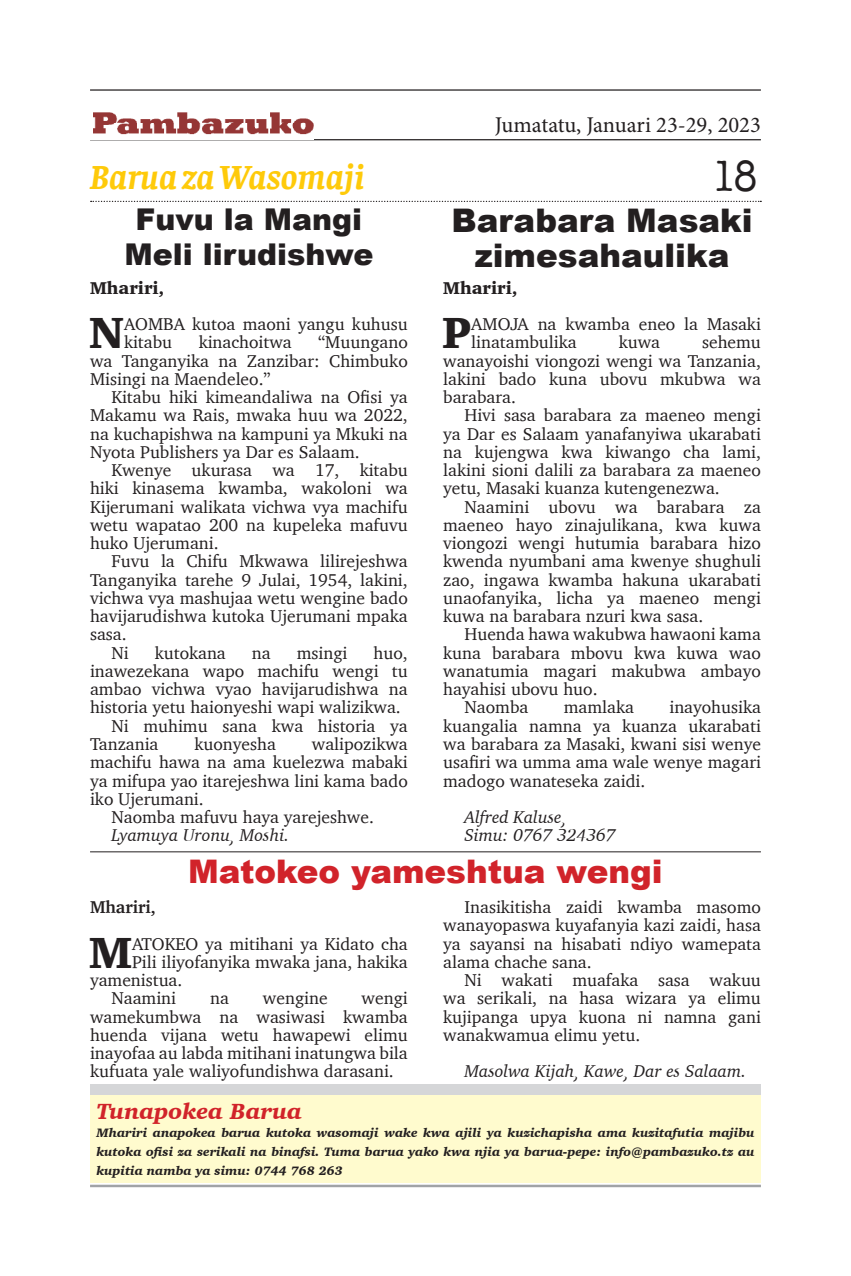
<style>
.page{position:relative;width:851px;height:1276px;background:#fff}
.page>*{position:absolute;margin:0;border:0;box-sizing:border-box;transform-origin:0 0}
.t1{font:45px "American Typewriter";color:#231f20;scale:.84 1}
.t2{font:900 44.75px "Charter";color:#231f20}
.t3{font:italic 700 35px "Faustina";color:#feca0a}
.t4{font:900 32.5px/35px "Arial";color:#231f20;text-align:center}
.t5{font:900 32.5px "Arial";color:#d1232a}
.t6{font:900 30px "Arial";color:#231f20}
.t7{font:22.5px "Minion Pro";color:#231f20}
.t8{font:italic 900 22.5px "Charter";color:#d1232a}
.t9{font:17.5px/18.2px "Charter";color:#231f20;text-align:justify}
.t10{font:italic 17.5px "Charter";color:#231f20}
.t11{font:900 17.5px "Charter";color:#231f20}
.t12{font:700 17.5px "Charter";color:#231f20}
.t13{font:italic 900 12.5px/18.8px "Charter";color:#231f20;text-align:justify}
</style>
<div class="page">
<hr style="left:90px;top:89px;width:670px;height:2px;background:#231f20">
<hr style="left:90px;top:139px;width:670px;height:1px;background:#231f20">
<hr style="left:90px;top:1184px;width:670px;height:3px;background:#a1a3a6">
<svg style="left:91px;top:201px;width:670px;height:1px"></svg>
<img style="left:93px;top:112px;width:220px;height:23px">
<div style="left:90px;top:1094px;width:670px;height:88px;background:#fffbce"></div>
<div style="left:90px;top:1084px;width:670px;height:10px;background:#d5d6d8"></div>
<hr style="left:90px;top:851px;width:670px;height:1px;background:#231f20">
<p class="t3" style="left:90px;top:153px;width:276px">Barua za Wasomaji</p>
<p class="t6" style="left:135px;top:198px;width:228px">Fuvu la Mangi</p>
<p class="t6" style="left:124px;top:233px;width:250px">Meli lirudishwe</p>
<p class="t11" style="left:90px;top:277px;width:76px">Mhariri,</p>
<p class="t2" style="left:89px;top:305px;width:36px">N</p>
<p class="t9" style="left:124px;top:315px;width:285px">AOMBA kutoa maoni yangu kuhusu kitabu</p>
<p class="t9" style="left:199px;top:333px;width:94px">kinachoitwa</p>
<p class="t9" style="left:90px;top:333px;width:319px;text-indent:228px">“Muungano wa Tanganyika na Zanzibar: Chimbuko Misingi na Maendeleo.”</p>
<p class="t9" style="left:90px;top:388px;width:319px;text-indent:21px">Kitabu hiki kimeandaliwa na Ofisi ya Makamu wa Rais, mwaka huu wa 2022, na kuchapishwa na kampuni ya Mkuki na Nyota Publishers ya Dar es Salaam.</p>
<p class="t9" style="left:90px;top:461px;width:319px;text-indent:21px">Kwenye ukurasa wa 17, kitabu hiki kinasema kwamba, wakoloni wa Kijerumani walikata vichwa vya machifu wetu wapatao 200 na kupeleka mafuvu huko Ujerumani.</p>
<p class="t9" style="left:90px;top:552px;width:319px;text-indent:21px">Fuvu la Chifu Mkwawa lilirejeshwa Tanganyika tarehe 9 Julai, 1954, lakini, vichwa vya mashujaa wetu wengine bado havijarudishwa kutoka Ujerumani mpaka sasa.</p>
<p class="t9" style="left:111px;top:643px;width:19px">Ni</p>
<p class="t9" style="left:155px;top:643px;width:73px">kutokana</p>
<p class="t9" style="left:252px;top:643px;width:20px">na</p>
<p class="t9" style="left:297px;top:643px;width:52px">msingi</p>
<p class="t9" style="left:90px;top:643px;width:319px;text-indent:283px">huo, inawezekana wapo machifu wengi tu ambao vichwa vyao havijarudishwa na historia yetu haionyeshi wapi walizikwa.</p>
<p class="t9" style="left:90px;top:716px;width:319px;text-indent:21px">Ni muhimu sana kwa historia ya<br>Tanzania</p>
<p class="t9" style="left:90px;top:734px;width:319px;text-indent:222px">walipozikwa machifu hawa na ama kuelezwa mabaki ya mifupa yao itarejeshwa lini kama bado iko Ujerumani.</p>
<p class="t9" style="left:111px;top:807px;width:264px">Naomba mafuvu haya yarejeshwe.</p>
<p class="t10" style="left:111px;top:820px;width:179px">Lyamuya Uronu, Moshi.</p>
<p class="t9" style="left:194px;top:734px;width:83px">kuonyesha</p>
<p class="t7" style="left:495px;top:110px;width:267px">Jumatatu, Januari 23-29, 2023</p>
<h1 class="t1" style="left:711px;top:142px;width:56px">18</h1>
<p class="t4" style="left:451px;top:202px;width:303px">Barabara Masaki zimesahaulika</p>
<p class="t11" style="left:443px;top:277px;width:76px">Mhariri,</p>
<p class="t2" style="left:442px;top:305px;width:31px">P</p>
<p class="t9" style="left:471px;top:315px;width:291px">AMOJA na kwamba eneo la Masaki linatambulika</p>
<p class="t9" style="left:443px;top:333px;width:319px;text-indent:259px">sehemu wanayoishi viongozi wengi wa Tanzania, lakini bado kuna ubovu mkubwa wa barabara.</p>
<p class="t9" style="left:443px;top:406px;width:319px;text-indent:21px">Hivi sasa barabara za maeneo mengi ya Dar es Salaam yanafanyiwa ukarabati na kujengwa kwa kiwango cha lami, lakini sioni dalili za barabara za maeneo yetu, Masaki kuanza kutengenezwa.</p>
<p class="t9" style="left:443px;top:497px;width:319px;text-indent:21px">Naamini ubovu wa barabara za maeneo hayo zinajulikana, kwa kuwa viongozi wengi hutumia barabara hizo kwenda nyumbani ama kwenye shughuli zao, ingawa kwamba hakuna ukarabati unaofanyika, licha ya maeneo mengi kuwa na barabara nzuri kwa sasa.</p>
<p class="t9" style="left:443px;top:625px;width:319px;text-indent:21px">Huenda hawa wakubwa hawaoni kama kuna barabara mbovu kwa kuwa wao wanatumia magari makubwa ambayo hayahisi ubovu huo.</p>
<p class="t9" style="left:464px;top:698px;width:65px">Naomba</p>
<p class="t9" style="left:563px;top:698px;width:72px">mamlaka</p>
<p class="t9" style="left:618px;top:333px;width:43px">kuwa</p>
<p class="t9" style="left:443px;top:698px;width:319px;text-indent:226px">inayohusika kuangalia namna ya kuanza ukarabati wa barabara za Masaki, kwani sisi wenye usafiri wa umma ama wale wenye magari madogo wanateseka zaidi.</p>
<p class="t10" style="left:464px;top:802px;width:103px">Alfred Kaluse,</p>
<p class="t10" style="left:464px;top:820px;width:152px">Simu: 0767 324367</p>
<p class="t5" style="left:188px;top:847px;width:476px">Matokeo yameshtua wengi</p>
<p class="t9" style="left:443px;top:897px;width:319px;text-indent:21px">Inasikitisha zaidi kwamba masomo wanayopaswa kuyafanyia kazi zaidi, hasa ya sayansi na hisabati ndiyo wamepata alama chache sana.</p>
<p class="t9" style="left:443px;top:970px;width:319px;text-indent:21px">Ni wakati muafaka sasa wakuu wa serikali, na hasa wizara ya elimu kujipanga upya kuona ni namna gani wanakwamua elimu yetu.</p>
<p class="t10" style="left:464px;top:1056px;width:283px">Masolwa Kijah, Kawe, Dar es Salaam.</p>
<p class="t12" style="left:90px;top:892px;width:67px">Mhariri,</p>
<p class="t2" style="left:89px;top:924px;width:44px">M</p>
<p class="t9" style="left:132px;top:934px;width:277px">ATOKEO ya mitihani ya Kidato cha</p>
<p class="t9" style="left:132px;top:952px;width:277px">Pili iliyofanyika mwaka jana, hakika</p>
<p class="t9" style="left:90px;top:970px;width:94px">yamenistua.</p>
<p class="t9" style="left:111px;top:989px;width:66px">Naamini</p>
<p class="t9" style="left:210px;top:989px;width:20px">na</p>
<p class="t9" style="left:263px;top:989px;width:66px">wengine</p>
<p class="t9" style="left:90px;top:989px;width:319px;text-indent:271px">wengi wamekumbwa na wasiwasi kwamba huenda vijana wetu hawapewi elimu inayofaa au labda mitihani inatungwa bila kufuata yale waliyofundishwa darasani.</p>
<p class="t8" style="left:96px;top:1097px;width:207px">Tunapokea Barua</p>
<p class="t13" style="left:96px;top:1123px;width:659px">Mhariri anapokea barua kutoka wasomaji wake kwa ajili ya kuzichapisha ama kuzitafutia majibu kutoka ofisi za serikali na binafsi. Tuma barua yako kwa njia ya barua-pepe: info@pambazuko.tz au kupitia namba ya simu: 0744 768 263</p>
</div>
